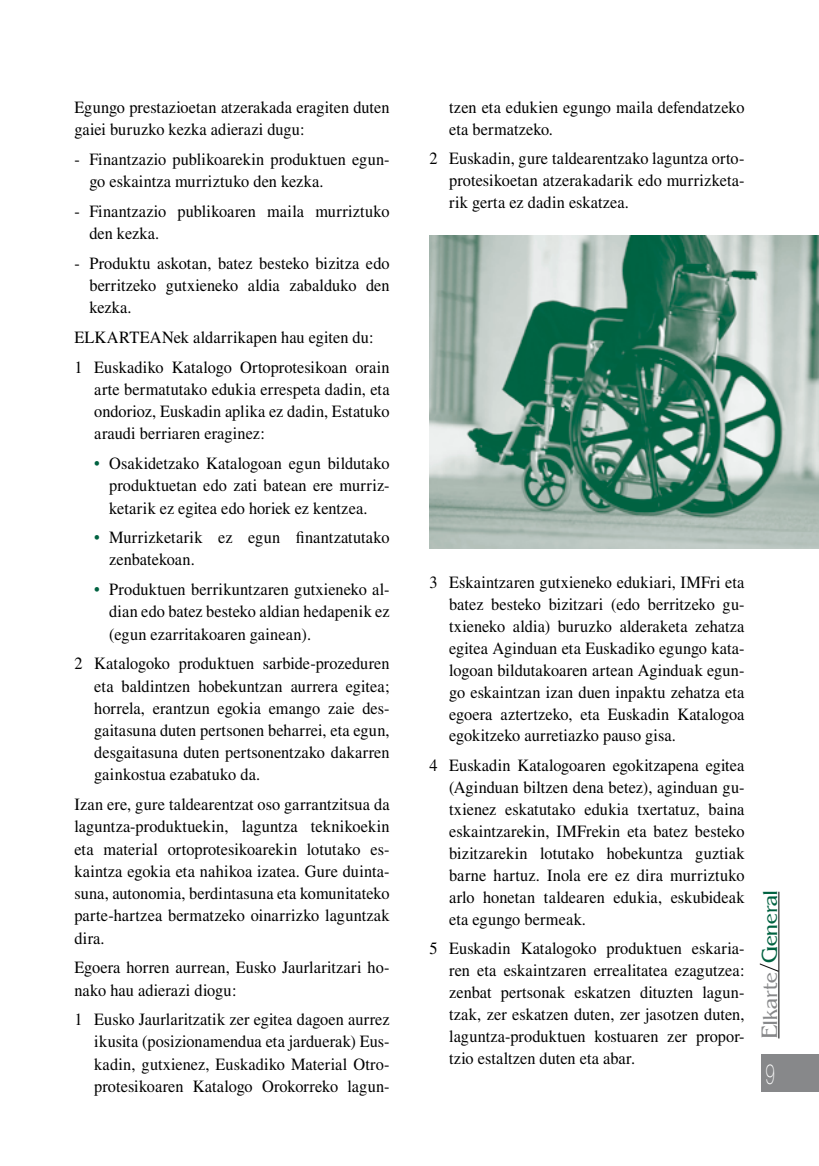
<style>
.page{position:relative;width:819px;height:1166px;background:#fff}
.page>*{position:absolute;margin:0;border:0;box-sizing:border-box;transform-origin:0 0}
.t1{font:100 28px "Helvetica Neue";color:#fff;scale:.6 1}
.t2{font:21px "Azote S Si";color:#87888a}
.t3{font:17.15px/22.2px "Times";letter-spacing:.005em;color:#000;text-align:justify;scale:.95 1}
.s1{color:#006241}
.s2{color:#000}
</style>
<div class="page">
<hr style="left:778px;top:892px;width:1px;height:146px;background:#000">
<div style="left:761px;top:1054px;width:58px;height:38px;background:#87888a"></div>
<img style="left:429px;top:236px;width:390px;height:312px">
<p class="t3" style="left:74px;top:96px;width:333px">Egungo prestazioetan atzerakada eragiten duten gaiei buruzko kezka adierazi dugu:</p>
<p class="t3" style="left:89px;top:148px;width:317px;text-indent:-15px">- Finantzazio publikoarekin produktuen egun&shy;go eskaintza murriztuko den kezka.</p>
<p class="t3" style="left:89px;top:200px;width:317px;text-indent:-15px">- Finantzazio publikoaren maila murriztuko den kezka.</p>
<p class="t3" style="left:89px;top:252px;width:317px;text-indent:-15px">- Produktu askotan, batez besteko bizitza edo berritzeko gutxieneko aldia zabalduko den kezka.</p>
<p class="t3" style="left:74px;top:322px;width:333px;line-height:29.8px">ELKARTEANek aldarrikapen hau egiten du:<br>1 Euskadiko Katalogo Ortoprotesikoan orain</p>
<p class="t3" style="left:94px;top:378px;width:312px">arte bermatutako edukia errespeta dadin, eta ondorioz, Euskadin aplika ez dadin, Estatuko araudi berriaren eraginez:</p>
<p class="t3" style="left:109px;top:452px;width:297px;text-indent:-15px"><span class="s1">•</span> Osakidetzako Katalogoan egun bildutako produktuetan edo zati batean ere murriz&shy;ketarik ez egitea edo horiek ez kentzea.</p>
<p class="t3" style="left:109px;top:526px;width:297px;text-indent:-15px"><span class="s1">•</span> Murrizketarik ez egun finantzatutako zenbatekoan.</p>
<p class="t3" style="left:109px;top:578px;width:297px;text-indent:-15px"><span class="s1">•</span> Produktuen berrikuntzaren gutxieneko al&shy;dian edo batez besteko aldian hedapenik ez (egun ezarritakoaren gainean).</p>
<p class="t3" style="left:94px;top:652px;width:312px;text-indent:-20px">2 Katalogoko produktuen sarbide-prozeduren eta baldintzen hobekuntzan aurrera egitea; horrela, erantzun egokia emango zaie des&shy;gaitasuna duten pertsonen beharrei, eta egun, desgaitasuna duten pertsonentzako dakarren gainkostua ezabatuko da.</p>
<p class="t3" style="left:74px;top:793px;width:333px">Izan ere, gure taldearentzat oso garrantzitsua da laguntza-produktuekin, laguntza teknikoekin eta material ortoprotesikoarekin lotutako es&shy;kaintza egokia eta nahikoa izatea. Gure duinta&shy;suna, autonomia, berdintasuna eta komunitateko parte-hartzea bermatzeko oinarrizko laguntzak dira.</p>
<p class="t3" style="left:74px;top:956px;width:333px">Egoera horren aurrean, Eusko Jaurlaritzari ho&shy;nako hau adierazi diogu:</p>
<p class="t3" style="left:94px;top:1008px;width:312px;text-indent:-20px">1 Eusko Jaurlaritzatik zer egitea dagoen aurrez ikusita (posizionamendua eta jarduerak) Eus&shy;kadin, gutxienez, Euskadiko Material Otro&shy;protesikoaren Katalogo Orokorreko lagun-</p>
<p class="t3" style="left:449px;top:96px;width:312px">tzen eta edukien egungo maila defendatzeko eta bermatzeko.</p>
<p class="t3" style="left:449px;top:148px;width:312px;text-indent:-20px">2 Euskadin, gure taldearentzako laguntza orto&shy;protesikoetan atzerakadarik edo murrizketa&shy;rik gerta ez dadin eskatzea.</p>
<p class="t3" style="left:449px;top:571px;width:312px;text-indent:-20px">3 Eskaintzaren gutxieneko edukiari, IMFri eta batez besteko bizitzari (edo berritzeko gu&shy;txieneko aldia) buruzko alderaketa zehatza egitea Aginduan eta Euskadiko egungo kata&shy;logoan bildutakoaren artean Aginduak egun&shy;go eskaintzan izan duen inpaktu zehatza eta egoera aztertzeko, eta Euskadin Katalogoa egokitzeko aurretiazko pauso gisa.</p>
<p class="t3" style="left:449px;top:754px;width:312px;text-indent:-20px">4 Euskadin Katalogoaren egokitzapena egitea (Aginduan biltzen dena betez), aginduan gu&shy;txienez eskatutako edukia txertatuz, baina eskaintzarekin, IMFrekin eta batez besteko bizitzarekin lotutako hobekuntza guztiak barne hartuz. Inola ere ez dira murriztuko arlo honetan taldearen edukia, eskubideak eta egungo bermeak.</p>
<p class="t3" style="left:449px;top:937px;width:312px;text-indent:-20px">5 Euskadin Katalogoko produktuen eskaria&shy;ren eta eskaintzaren errealitatea ezagutzea: zenbat pertsonak eskatzen dituzten lagun&shy;tzak, zer eskatzen duten, zer jasotzen duten, laguntza-produktuen kostuaren zer propor&shy;tzio estaltzen duten eta abar.</p>
<p class="t2" style="left:759px;top:1038px;width:149px;rotate:-90deg">Elkarte<span class="s2">/</span><span class="s1">General</span></p>
<h1 class="t1" style="left:765px;top:1058px;width:17px">9</h1>
</div>
